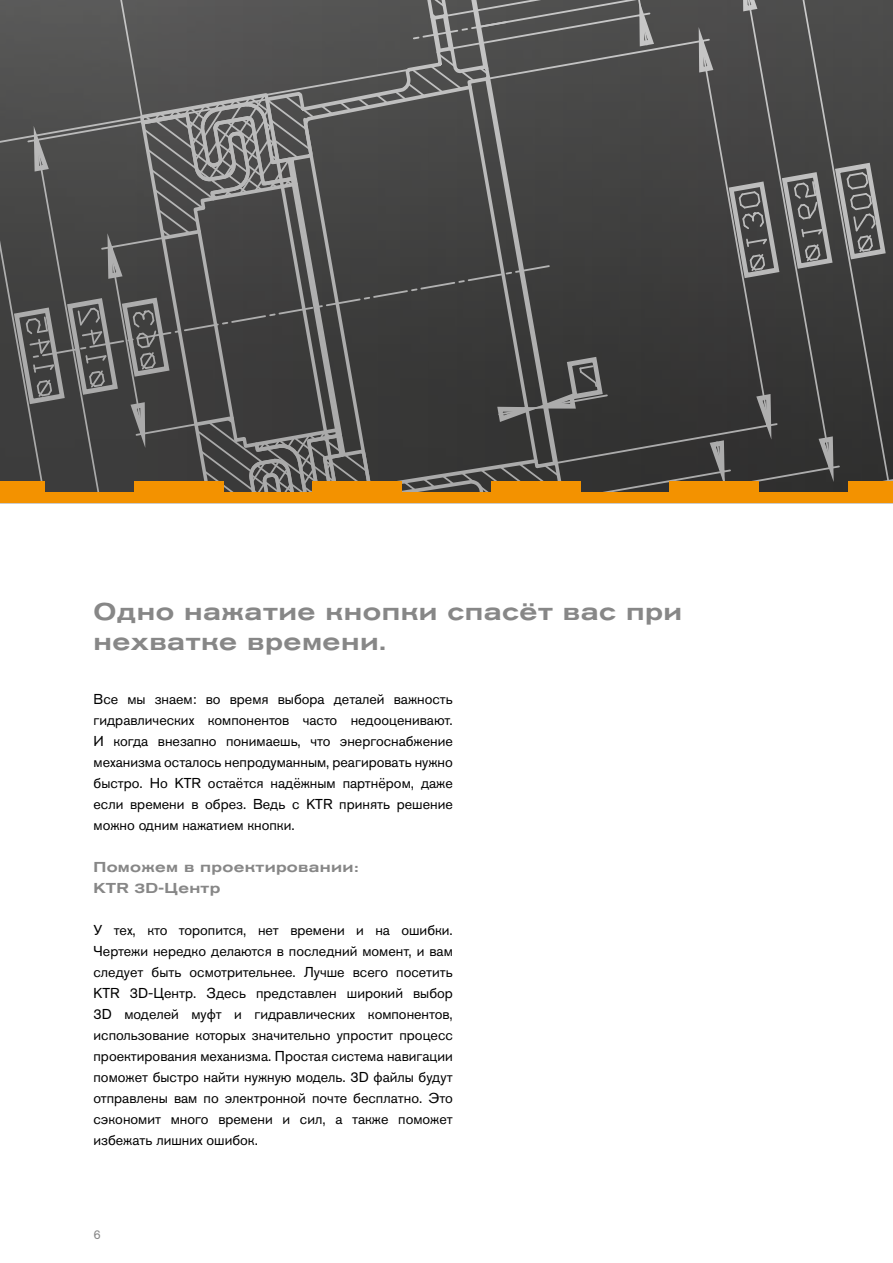
<style>
.page{position:relative;width:893px;height:1263px;background:#fff}
.page>*{position:absolute;margin:0;border:0;box-sizing:border-box;transform-origin:0 0}
.t1{font:500 expanded 24px/30px "Akzidenz Grotesk Pro";letter-spacing:.02em;color:#878787}
.t2{font:14.25px/21px "Akzidenz Grotesk Pro";color:#000;text-align:justify}
.t3{font:500 expanded 14.25px/21px "Akzidenz Grotesk Pro";letter-spacing:.02em;color:#878787}
.t4{font:12.75px "Akzidenz Grotesk Pro";color:#878787}
</style>
<div class="page">
<svg style="left:0;top:0;width:893px;height:492px;background:#4c4c4c"></svg>
<div style="left:0;top:492px;width:893px;height:11px;background:#f39200"></div>
<div style="left:0;top:482px;width:45px;height:21px;background:#f39200"></div>
<div style="left:134px;top:482px;width:89px;height:21px;background:#f39200"></div>
<div style="left:313px;top:482px;width:89px;height:21px;background:#f39200"></div>
<div style="left:491px;top:482px;width:89px;height:21px;background:#f39200"></div>
<div style="left:670px;top:482px;width:89px;height:21px;background:#f39200"></div>
<div style="left:848px;top:482px;width:45px;height:21px;background:#f39200"></div>
<h1 class="t1" style="left:94px;top:596px;width:590px">Одно нажатие кнопки спасёт вас при нехватке времени.</h1>
<p class="t2" style="left:94px;top:688px;width:361px">Все мы знаем: во время выбора деталей важность гидравлических компонентов часто недооценивают.<br>И когда внезапно понимаешь, что энергоснабжение механизма осталось непродуманным, реагировать нужно быстро. Но KTR остаётся надёжным партнёром, даже если времени в обрез. Ведь с KTR принять решение можно одним нажатием кнопки.</p>
<p class="t3" style="left:94px;top:856px;width:266px">Поможем в проектировании:<br>KTR 3D-Центр</p>
<p class="t2" style="left:94px;top:919px;width:361px">У тех, кто торопится, нет времени и на ошибки.<br>Чертежи нередко делаются в последний момент, и вам следует быть осмотрительнее. Лучше всего посетить KTR 3D-Центр. Здесь представлен широкий выбор 3D моделей муфт и гидравлических компонентов, использование которых значительно упростит процесс проектирования механизма. Простая система навигации поможет быстро найти нужную модель. 3D файлы будут отправлены вам по электронной почте бесплатно. Это сэкономит много времени и сил, а также поможет избежать лишних ошибок.</p>
<p class="t4" style="left:94px;top:1226px;width:9px">6</p>
</div>
